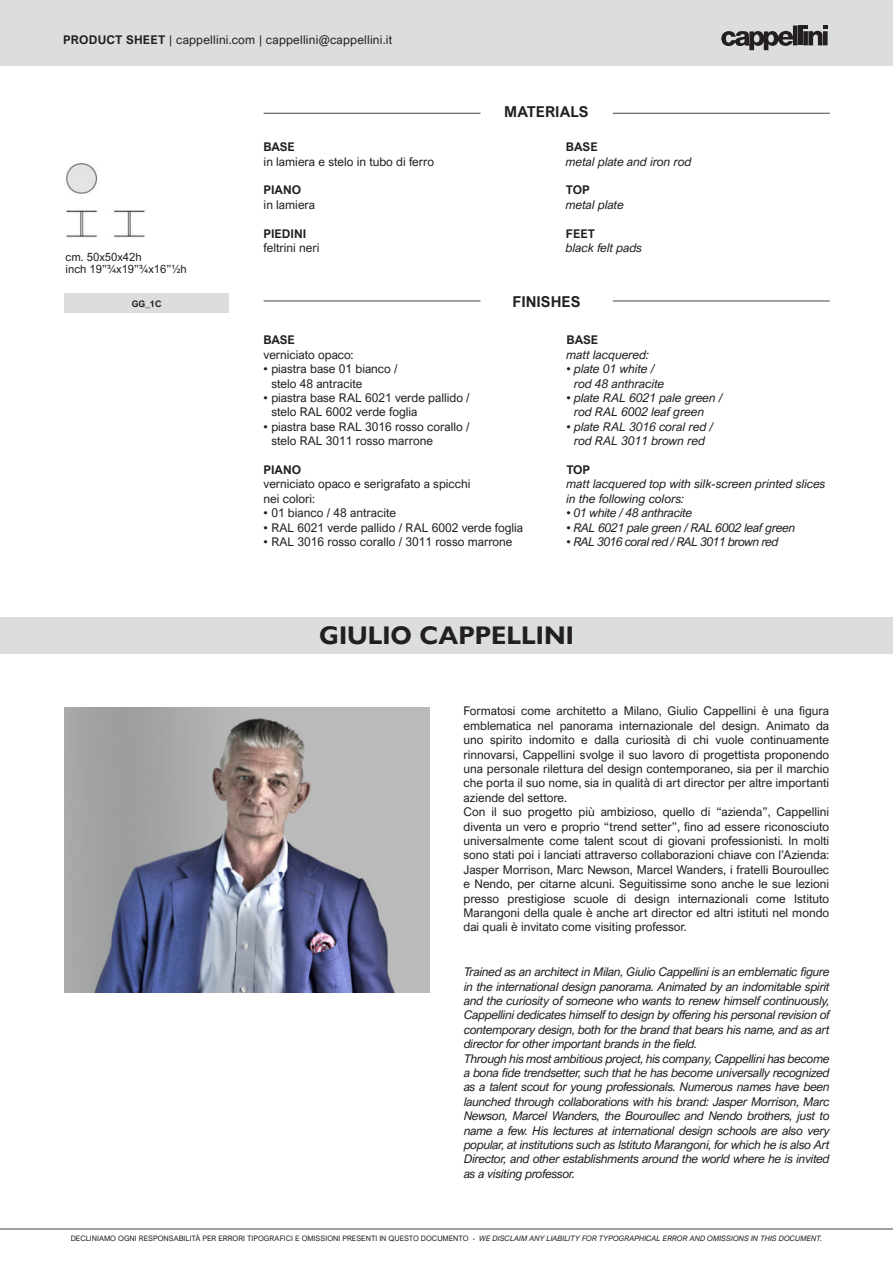
<style>
.page{position:relative;width:893px;height:1263px;background:#fff}
.page>*{position:absolute;margin:0;border:0;box-sizing:border-box;transform-origin:0 0}
.t1{font:700 25.5px "Gill Sans Nova";color:#231f20}
.t2{font:700 15px "Arial Nova";color:#231f20}
.t3{font:12px/14.4px "Arial Nova";color:#231f20}
.t4{font:italic 12px/14.4px "Arial Nova";letter-spacing:-.02em;color:#231f20}
.t5{font:italic 12px/14.4px "Arial Nova";color:#231f20}
.t6{font:12px "Arial Nova";letter-spacing:.02em;color:#231f20}
.t7{font:700 12px "Arial Nova";color:#231f20}
.t8{font:italic 12px "Arial Nova";letter-spacing:-.04em;color:#231f20}
.t9{font:11.25px/12px "Arial Nova";color:#231f20}
.t10{font:700 9px "Arial Nova";color:#231f20}
.t11{font:7.5px "Arial Nova";color:#231f20}
.s1{font-weight:700}
.s2{color:#fff}
.s3{font-style:normal}
.s4{font-style:normal;color:#fff}
.s5{font-style:italic}
</style>
<div class="page">
<div style="left:0;top:0;width:893px;height:65px;background:#dcdddf"></div>
<svg style="left:721px;top:26px;width:76px;height:24px"></svg>
<div style="left:798px;top:26px;width:5px;height:19px;background:#231f20"></div>
<svg style="left:803px;top:26px;width:25px;height:19px"></svg>
<hr style="left:0;top:1228px;width:893px;height:1px;background:#57585a">
<img style="left:66px;top:163px;width:79px;height:75px">
<div style="left:65px;top:294px;width:164px;height:19px;background:#dcdddf"></div>
<hr style="left:264px;top:113px;width:216px;height:1px;background:#57585a">
<hr style="left:613px;top:113px;width:217px;height:1px;background:#57585a">
<hr style="left:264px;top:300px;width:216px;height:1px;background:#57585a">
<hr style="left:613px;top:300px;width:217px;height:1px;background:#57585a">
<img style="left:64px;top:708px;width:365px;height:285px">
<div style="left:0;top:618px;width:893px;height:36px;background:#dcdddf"></div>
<p class="t6" style="left:63px;top:33px;width:331px"><span class="s1">PRODUCT SHEET</span> | cappellini.com | cappellini@cappellini.it</p>
<p class="t9" style="left:66px;top:251px;width:123px">cm. 50x50x42h<br>inch 19”¾x19”¾x16”½h</p>
<p class="t10" style="left:132px;top:300px;width:31px">GG_1C</p>
<p class="t7" style="left:264px;top:142px;width:33px">BASE</p>
<p class="t3" style="left:264px;top:155px;width:172px">in lamiera e stelo in tubo di ferro</p>
<p class="t7" style="left:264px;top:185px;width:39px">PIANO</p>
<p class="t3" style="left:264px;top:198px;width:53px">in lamiera</p>
<p class="t7" style="left:264px;top:229px;width:44px">PIEDINI</p>
<p class="t3" style="left:264px;top:241px;width:57px">feltrini neri</p>
<p class="t2" style="left:504px;top:106px;width:86px">MATERIALS</p>
<p class="t7" style="left:566px;top:142px;width:33px">BASE</p>
<p class="t5" style="left:566px;top:155px;width:127px">metal plate and iron rod</p>
<p class="t7" style="left:566px;top:185px;width:25px">TOP</p>
<p class="t5" style="left:566px;top:198px;width:59px">metal plate</p>
<p class="t7" style="left:566px;top:229px;width:31px">FEET</p>
<p class="t5" style="left:566px;top:241px;width:78px">black felt pads</p>
<p class="t2" style="left:512px;top:296px;width:69px">FINISHES</p>
<p class="t7" style="left:264px;top:335px;width:33px">BASE</p>
<p class="t3" style="left:264px;top:348px;width:91px">verniciato opaco:</p>
<p class="t3" style="left:264px;top:362px;width:136px">• piastra base 01 bianco /</p>
<p class="t3" style="left:264px;top:376px;width:100px"><span class="s2">•</span> stelo 48 antracite</p>
<p class="t3" style="left:264px;top:390px;width:208px">• piastra base RAL 6021 verde pallido /</p>
<p class="t3" style="left:264px;top:405px;width:155px"><span class="s2">•</span> stelo RAL 6002 verde foglia</p>
<p class="t3" style="left:264px;top:419px;width:207px">• piastra base RAL 3016 rosso corallo /</p>
<p class="t3" style="left:264px;top:434px;width:171px"><span class="s2">•</span> stelo RAL 3011 rosso marrone</p>
<p class="t7" style="left:264px;top:465px;width:39px">PIANO</p>
<p class="t3" style="left:264px;top:477px;width:208px">verniciato opaco e serigrafato a spicchi nei colori:</p>
<p class="t3" style="left:264px;top:506px;width:134px">• 01 bianco / 48 antracite</p>
<p class="t3" style="left:264px;top:520px;width:261px">• RAL 6021 verde pallido / RAL 6002 verde foglia</p>
<p class="t3" style="left:264px;top:534px;width:250px">• RAL 3016 rosso corallo / 3011 rosso marrone</p>
<p class="t7" style="left:566px;top:335px;width:33px">BASE</p>
<p class="t5" style="left:566px;top:347px;width:84px">matt lacquered:</p>
<p class="t5" style="left:566px;top:362px;width:90px"><span class="s3">•</span> plate 01 white /</p>
<p class="t5" style="left:566px;top:377px;width:100px"><span class="s4">•</span> rod 48 anthracite</p>
<p class="t5" style="left:566px;top:390px;width:158px"><span class="s3">•</span> plate RAL 6021 pale green /</p>
<p class="t5" style="left:566px;top:406px;width:139px"><span class="s4">•</span> rod RAL 6002 leaf green</p>
<p class="t5" style="left:566px;top:419px;width:148px"><span class="s3">•</span> plate RAL 3016 coral red /</p>
<p class="t5" style="left:566px;top:434px;width:140px"><span class="s4">•</span> rod RAL 3011 brown red</p>
<p class="t7" style="left:566px;top:465px;width:25px">TOP</p>
<p class="t5" style="left:566px;top:478px;width:261px">matt lacquered top with silk-screen printed slices in the following colors:</p>
<p class="t4" style="left:566px;top:506px;width:127px"><span class="s3">•</span> 01 white / 48 anthracite</p>
<p class="t4" style="left:566px;top:520px;width:231px"><span class="s3">•</span> RAL 6021 pale green / RAL 6002 leaf green</p>
<p class="t8" style="left:566px;top:535px;width:214px"><span class="s3">•</span> RAL 3016 coral red / RAL 3011 brown red</p>
<h1 class="t1" style="left:319px;top:621px;width:256px">GIULIO CAPPELLINI</h1>
<p class="t3" style="left:463px;top:704px;width:367px">Formatosi come architetto a Milano, Giulio Cappellini è una figura emblematica nel panorama internazionale del design. Animato da uno spirito indomito e dalla curiosità di chi vuole continuamente rinnovarsi, Cappellini svolge il suo lavoro di progettista proponendo una personale rilettura del design contemporaneo, sia per il marchio che porta il suo nome, sia in qualità di art director per altre importanti aziende del settore.<br>Con il suo progetto più ambizioso, quello di “azienda”, Cappellini diventa un vero e proprio “trend setter”, fino ad essere riconosciuto universalmente come talent scout di giovani professionisti. In molti sono stati poi i lanciati attraverso collaborazioni chiave con l’Azienda:<br>Jasper Morrison, Marc Newson, Marcel Wanders, i fratelli Bouroullec e Nendo, per citarne alcuni. Seguitissime sono anche le sue lezioni presso prestigiose scuole di design internazionali come Istituto Marangoni della quale è anche art director ed altri istituti nel mondo dai quali è invitato come visiting professor.</p>
<p class="t4" style="left:464px;top:965px;width:367px">Trained as an architect in Milan, Giulio Cappellini is an emblematic figure in the international design panorama. Animated by an indomitable spirit and the curiosity of someone who wants to renew himself continuously, Cappellini dedicates himself to design by offering his personal revision of contemporary design, both for the brand that bears his name, and as art director for other important brands in the field.<br>Through his most ambitious project, his company, Cappellini has become a bona fide trendsetter, such that he has become universally recognized as a talent scout for young professionals. Numerous names have been launched through collaborations with his brand: Jasper Morrison, Marc Newson, Marcel Wanders, the Bouroullec and Nendo brothers, just to name a few. His lectures at international design schools are also very popular, at institutions such as Istituto Marangoni, for which he is also Art Director, and other establishments around the world where he is invited as a visiting professor.</p>
<p class="t11" style="left:71px;top:1234px;width:753px">DECLINIAMO OGNI RESPONSABILITÀ PER ERRORI TIPOGRAFICI E OMISSIONI PRESENTI IN QUESTO DOCUMENTO - <span class="s5">WE DISCLAIM ANY LIABILITY FOR TYPOGRAPHICAL ERROR AND OMISSIONS IN THIS DOCUMENT.</span></p>
</div>
